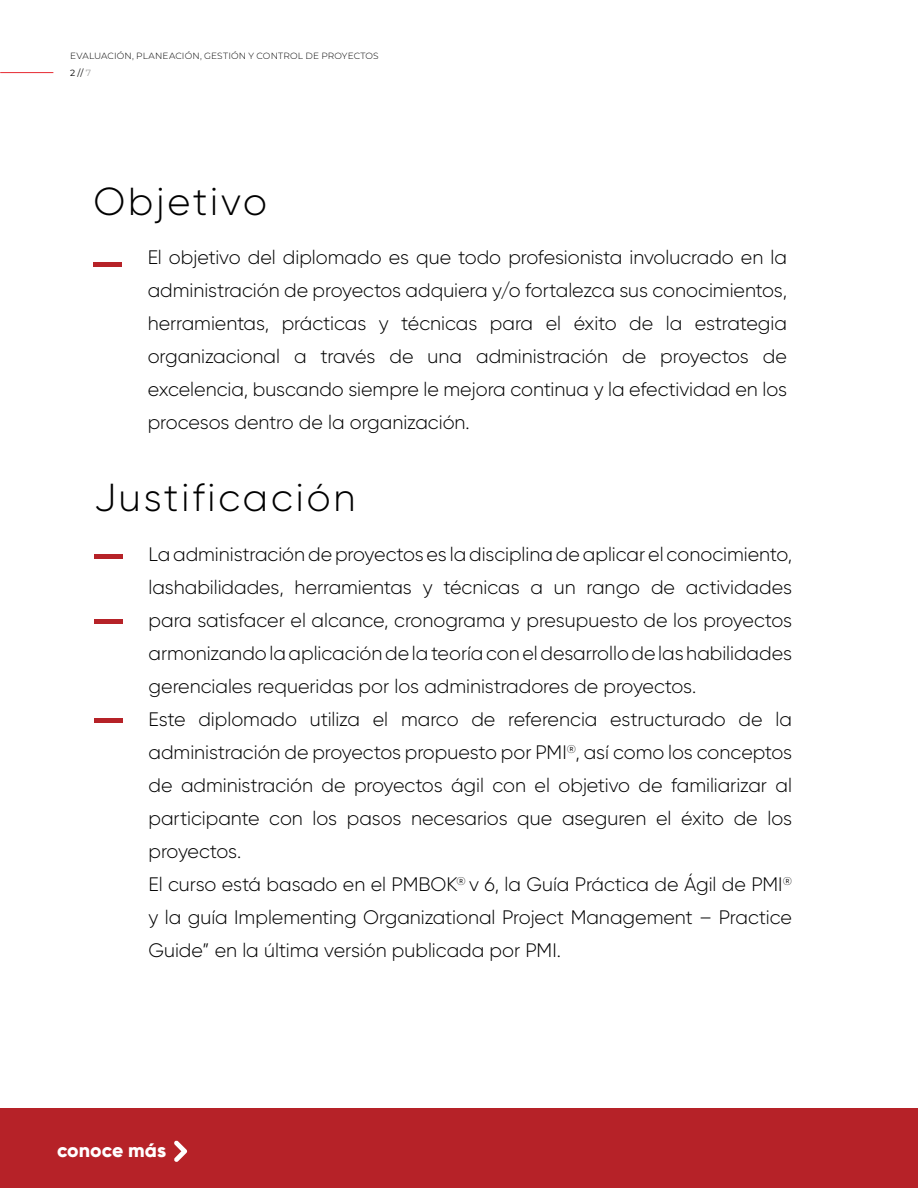
<style>
.page{position:relative;width:918px;height:1188px;background:#fff}
.page>*{position:absolute;margin:0;border:0;box-sizing:border-box;transform-origin:0 0}
.t1{font:300 39px "Gilroy";letter-spacing:.075em;color:#000}
.t2{font:300 19.5px/33px "Gilroy";letter-spacing:-.005em;color:#000;text-align:justify}
.t3{font:800 19.5px "Gilroy";color:#fff}
.t4{font:300 9px/16.5px "Montserrat";letter-spacing:.02em;color:#000}
.s1{font-weight:400}
.s2{font-weight:400;color:#9d9d9c}
</style>
<div class="page">
<hr style="left:0;top:72px;width:53px;height:1px;background:#e62a32">
<div style="left:0;top:1108px;width:918px;height:80px;background:#b62228"></div>
<svg style="left:174px;top:1140px;width:13px;height:22px"></svg>
<div style="left:94px;top:262px;width:28px;height:5px;background:#b62228"></div>
<hr style="left:94px;top:554px;width:29px;height:4px;background:#b62228">
<hr style="left:94px;top:620px;width:29px;height:4px;background:#b62228">
<hr style="left:94px;top:718px;width:29px;height:4px;background:#b62228">
<p class="t4" style="left:70px;top:47px;width:310px">EVALUACIÓN, PLANEACIÓN, GESTIÓN Y CONTROL DE PROYECTOS<br><span class="s1">2 //</span> <span class="s2">7</span></p>
<h1 class="t1" style="left:94px;top:177px;width:175px">Objetivo</h1>
<p class="t2" style="left:148px;top:240px;width:641px">El objetivo del diplomado es que todo profesionista involucrado en la administración de proyectos adquiera y/o fortalezca sus conocimientos, herramientas, prácticas y técnicas para el éxito de la estrategia organizacional a través de una administración de proyectos de excelencia, buscando siempre le mejora continua y la efectividad en los procesos dentro de la organización.</p>
<h1 class="t1" style="left:94px;top:474px;width:263px">Justificación</h1>
<p class="t2" style="left:149px;top:537px;width:645px;text-align:left">La administración de proyectos es la disciplina de aplicar el conocimiento, lashabilidades, herramientas y técnicas a un rango de actividades para satisfacer el alcance, cronograma y presupuesto de los proyectos armonizando la aplicación de la teoría con el desarrollo de las habilidades gerenciales requeridas por los administradores de proyectos.<br>Este diplomado utiliza el marco de referencia estructurado de la administración de proyectos propuesto por PMI<sup>®</sup>, así como los conceptos de administración de proyectos ágil con el objetivo de familiarizar al participante con los pasos necesarios que aseguren el éxito de los proyectos.<br>El curso está basado en el PMBOK<sup>®</sup> v 6, la Guía Práctica de Ágil de PMI<sup>® </sup>y la guía Implementing Organizational Project Management – Practice Guide” en la última versión publicada por PMI.</p>
<p class="t3" style="left:57px;top:1138px;width:111px">conoce más</p>
</div>
